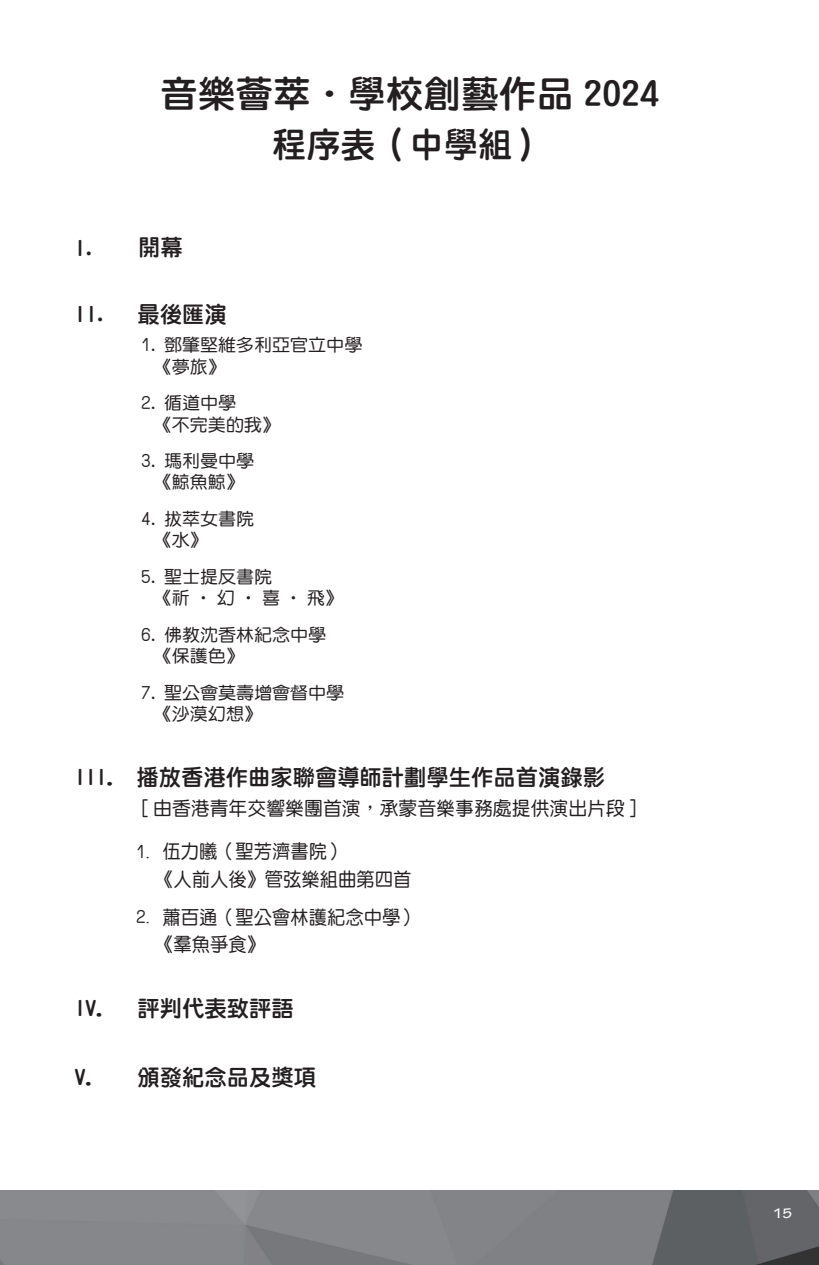
<style>
.page{position:relative;width:819px;height:1265px;background:#fff}
.page>*{position:absolute;margin:0;border:0;box-sizing:border-box;transform-origin:0 0}
.t1{font:37.62px "DFN Yuan MXB HK BF";color:#231f20}
.t2{font:35px "DFN Yuan MXB HK BF";color:#231f20}
.t3{font:22.75px "DFN Yuan MXB HK BF";color:#231f20}
.t4{font:19.25px/27.7px "DF Yuan Md HK BF";color:#231f20;scale:.95 1}
.t5{font:19.25px "DF Yuan Md HK BF";color:#231f20}
.t6{font:17.5px/21.5px "DF Yuan Md HK BF";color:#231f20}
.t7{font:700 14.88px "Tekton Pro";color:#fff}
.s1{font-size:33.95px}
.s2{font-size:20.65px}
.s3{font-family:"Bodoni";font-weight:700}
.s4{font-size:17.5px}
.s5{font-family:"Times New Roman";font-size:18.38px}
</style>
<div class="page">
<img style="left:0;top:1190px;width:819px;height:75px">
<h1 class="t1" style="left:160px;top:74px;width:500px">音樂薈萃．學校創藝作品 <span class="s1">2024</span></h1>
<h2 class="t2" style="left:272px;top:127px;width:276px">程序表（中學組）</h2>
<h3 class="t3" style="left:74px;top:236px;width:110px"><span class="s2">I</span><span class="s3">.</span> 開幕</h3>
<h3 class="t3" style="left:74px;top:302px;width:154px"><span class="s2">II</span><span class="s3">.</span> 最後匯演</h3>
<p class="t6" style="left:154px;top:334px;width:210px;text-indent:-12px">1. 鄧肇堅維多利亞官立中學《夢旅》</p>
<p class="t6" style="left:154px;top:392px;width:128px;text-indent:-12px">2. 循道中學<br>《不完美的我》</p>
<p class="t6" style="left:141px;top:450px;width:114px;text-align:center">3. 瑪利曼中學《鯨魚鯨》</p>
<p class="t6" style="left:154px;top:508px;width:102px;text-indent:-12px">4. 拔萃女書院《水》</p>
<p class="t6" style="left:154px;top:566px;width:191px;text-indent:-12px">5. 聖士提反書院<br>《祈‧幻‧喜‧飛》</p>
<p class="t6" style="left:154px;top:624px;width:174px;text-indent:-12px">6. 佛教沈香林紀念中學《保護色》</p>
<p class="t6" style="left:154px;top:682px;width:192px;text-indent:-12px">7. 聖公會莫壽增會督中學《沙漠幻想》</p>
<h3 class="t3" style="left:74px;top:766px;width:532px"><span class="s2">III</span>. 播放香港作曲家聯會導師計劃學生作品首演錄影</h3>
<p class="t5" style="left:139px;top:799px;width:501px">[ 由香港青年交響樂團首演，承蒙音樂事務處提供演出片段 ]</p>
<p class="t4" style="left:155px;top:838px;width:271px;text-indent:-19px"><span class="s4">1</span><span class="s5">.</span> 伍力曦（聖芳濟書院）<br>《人前人後》管弦樂組曲第四首</p>
<p class="t4" style="left:155px;top:903px;width:279px;text-indent:-19px"><span class="s4">2</span><span class="s5">.</span> 蕭百通（聖公會林護紀念中學）《羣魚爭食》</p>
<h3 class="t3" style="left:74px;top:997px;width:221px"><span class="s2">IV</span>. 評判代表致評語</h3>
<h3 class="t3" style="left:74px;top:1065px;width:243px"><span class="s2">V</span>. 頒發紀念品及獎項</h3>
<p class="t7" style="left:772px;top:1204px;width:21px">15</p>
</div>
